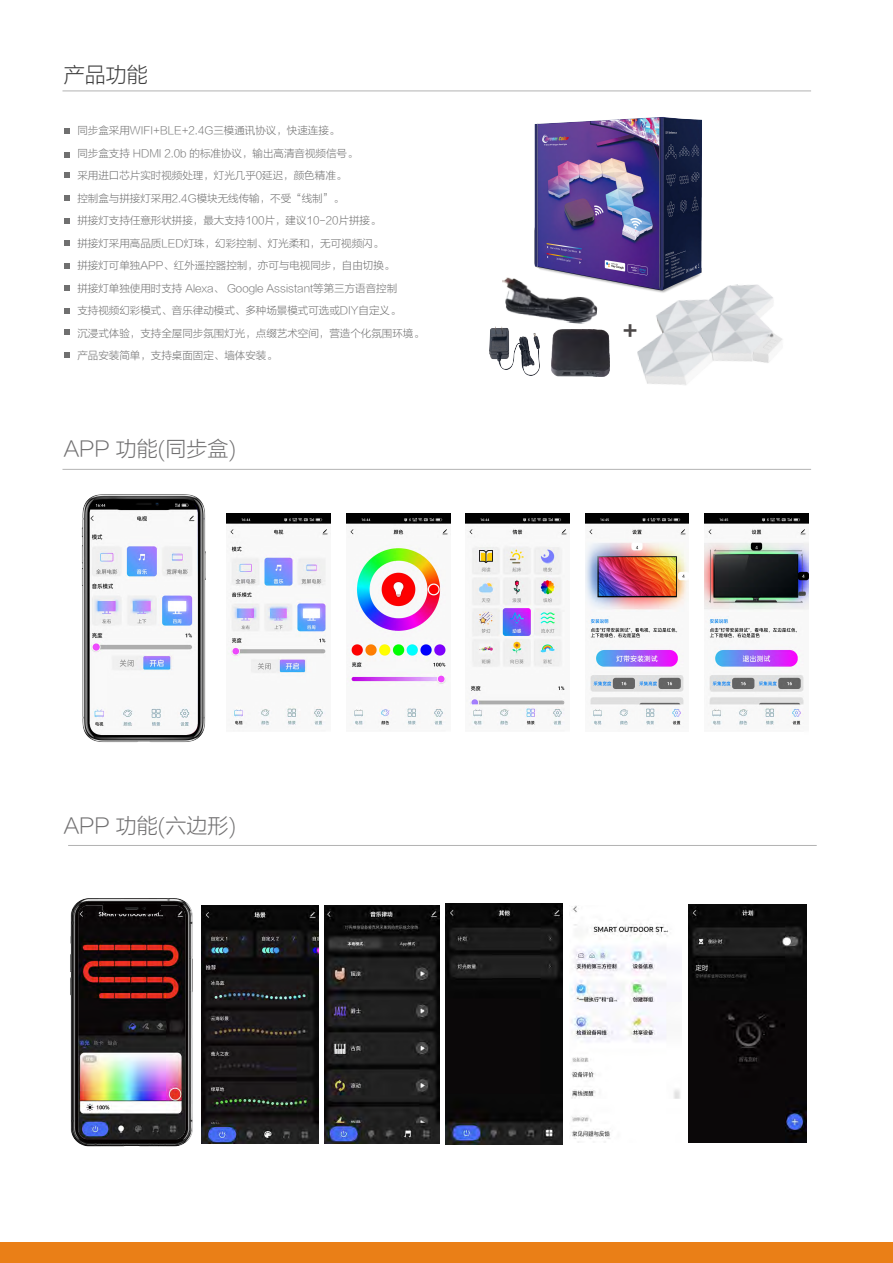
<style>
.page{position:relative;width:893px;height:1263px;background:#fff}
.page>*{position:absolute;margin:0;border:0;box-sizing:border-box;transform-origin:0 0}
.t1{font:700 24.6px "Microsoft Ya Hei";color:#4c4848}
.t2{font:21px "FZLTXHK GBK1 0";color:#717071}
.t3{font:21px "FZLTXHK GBK1 0";color:#3f3f3f}
.t4{font:10.5px/22.5px "FZLTXHK GBK1 0";color:#707070}
</style>
<div class="page">
<div style="left:0;top:1242px;width:893px;height:21px;background:#ea7f17"></div>
<hr style="left:62px;top:91px;width:749px;height:1px;background:#b3b3b3">
<hr style="left:62px;top:469px;width:749px;height:1px;background:#b3b3b3">
<img style="left:227px;top:513px;width:104px;height:214px">
<img style="left:346px;top:513px;width:104px;height:212px">
<img style="left:466px;top:513px;width:104px;height:214px">
<img style="left:585px;top:513px;width:104px;height:212px">
<img style="left:704px;top:513px;width:104px;height:214px">
<img style="left:81px;top:494px;width:146px;height:249px">
<img style="left:534px;top:117px;width:168px;height:170px">
<hr style="left:68px;top:845px;width:749px;height:1px;background:#b3b3b3">
<img style="left:551px;top:329px;width:58px;height:47px">
<img style="left:502px;top:277px;width:97px;height:47px">
<img style="left:489px;top:326px;width:50px;height:50px">
<img style="left:629px;top:279px;width:154px;height:106px">
<img style="left:70px;top:898px;width:123px;height:249px">
<img style="left:201px;top:905px;width:117px;height:238px">
<img style="left:324px;top:905px;width:115px;height:238px">
<img style="left:570px;top:905px;width:110px;height:237px">
<img style="left:445px;top:904px;width:117px;height:240px">
<img style="left:688px;top:905px;width:119px;height:237px">
<svg style="left:64px;top:128px;width:6px;height:5px"></svg>
<svg style="left:64px;top:152px;width:6px;height:5px"></svg>
<svg style="left:64px;top:173px;width:6px;height:5px"></svg>
<svg style="left:64px;top:195px;width:6px;height:6px"></svg>
<svg style="left:64px;top:218px;width:6px;height:6px"></svg>
<svg style="left:64px;top:240px;width:6px;height:6px"></svg>
<svg style="left:64px;top:263px;width:6px;height:5px"></svg>
<svg style="left:64px;top:285px;width:6px;height:6px"></svg>
<svg style="left:64px;top:309px;width:6px;height:5px"></svg>
<svg style="left:64px;top:329px;width:6px;height:6px"></svg>
<svg style="left:64px;top:353px;width:6px;height:5px"></svg>
<h2 class="t3" style="left:64px;top:63px;width:86px">产品功能</h2>
<p class="t4" style="left:77px;top:120px;width:348px">同步盒采用WIFI+BLE+2.4G三模通讯协议，快速连接。<br>同步盒支持 HDMI 2.0b 的标准协议，输出高清音视频信号。<br>采用进口芯片实时视频处理，灯光几乎0延迟，颜色精准。<br>控制盒与拼接灯采用2.4G模块无线传输，不受“线制”。<br>拼接灯支持任意形状拼接，最大支持100片，建议10-20片拼接。<br>拼接灯采用高品质LED灯珠，幻彩控制、灯光柔和，无可视频闪。<br>拼接灯可单独APP、红外遥控器控制，亦可与电视同步，自由切换。<br>拼接灯单独使用时支持 Alexa、 Google Assistant等第三方语音控制<br>支持视频幻彩模式、音乐律动模式、多种场景模式可选或DIY自定义。<br>沉浸式体验，支持全屋同步氛围灯光，点缀艺术空间，营造个化氛围环境。产品安装简单，支持桌面固定、墙体安装。</p>
<h2 class="t2" style="left:64px;top:437px;width:174px">APP 功能(同步盒)</h2>
<h2 class="t2" style="left:64px;top:814px;width:174px">APP 功能(六边形)</h2>
<h1 class="t1" style="left:621px;top:312px;width:20px">+</h1>
</div>
